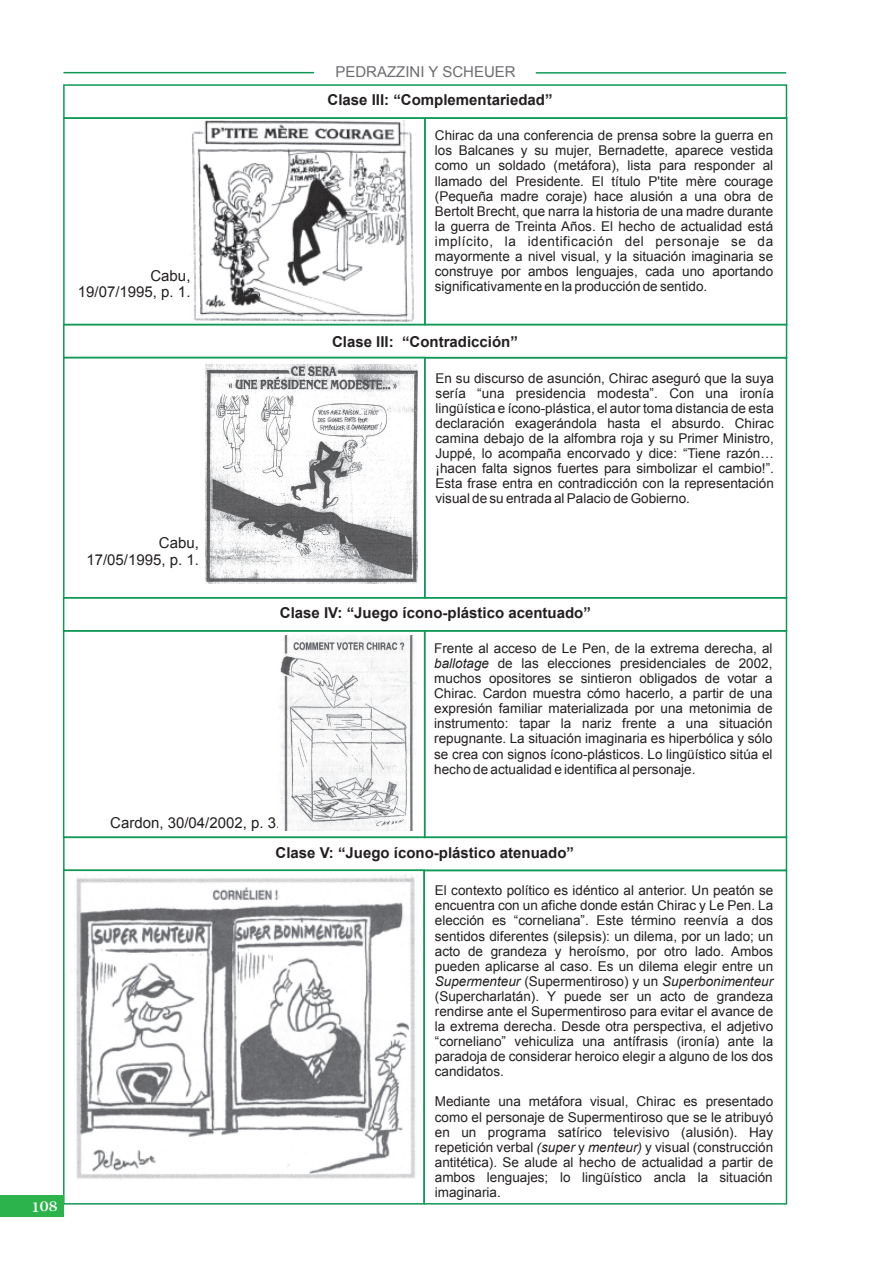
<style>
.page{position:relative;width:893px;height:1263px;background:#fff}
.page>*{position:absolute;margin:0;border:0;box-sizing:border-box;transform-origin:0 0}
.t1{font:700 15px "Arial";color:#231f20}
.t2{font:15px/16.8px "Arial";color:#231f20;text-align:right}
.t3{font:15px "Arial";color:#6c6d70}
.t4{font:13.5px/15.1px "Arial";color:#231f20;text-align:justify}
.s1{font-style:italic}
</style>
<div class="page">
<div style="left:63px;top:357px;width:363px;height:241px;border:2px solid #109957"></div>
<img style="left:205px;top:365px;width:213px;height:219px">
<div style="left:424px;top:630px;width:363px;height:208px;border:2px solid #109957"></div>
<div style="left:63px;top:597px;width:724px;height:35px;border:2px solid #109957"></div>
<div style="left:423px;top:870px;width:364px;height:334px;border:2px solid #109957"></div>
<div style="left:63px;top:836px;width:724px;height:35px;border:2px solid #109957"></div>
<div style="left:63px;top:869px;width:362px;height:335px;border:2px solid #109957"></div>
<img style="left:279px;top:636px;width:137px;height:194px">
<img style="left:76px;top:874px;width:342px;height:306px">
<div style="left:63px;top:117px;width:363px;height:208px;border:2px solid #109957"></div>
<div style="left:424px;top:117px;width:363px;height:208px;border:2px solid #109957"></div>
<div style="left:63px;top:84px;width:724px;height:35px;border:2px solid #109957"></div>
<img style="left:192px;top:121px;width:222px;height:201px">
<hr style="left:63px;top:72px;width:251px;height:1px;background:#109957">
<hr style="left:536px;top:72px;width:250px;height:2px;background:#109957">
<div style="left:0;top:1195px;width:64px;height:22px;background:#2cb34b"></div>
<p class="t3" style="left:335px;top:66px;width:182px">PEDRAZZINI Y SCHEUER</p>
<p class="t2" style="left:78px;top:268px;width:114px">Cabu,<br>19/07/1995, p. 1.</p>
<p class="t2" style="left:86px;top:536px;width:114px">Cabu,<br>17/05/1995, p. 1.</p>
<p class="t1" style="left:327px;top:95px;width:227px">Clase III: “Complementariedad”</p>
<p class="t4" style="left:435px;top:129px;width:340px">Chirac da una conferencia de prensa sobre la guerra en los Balcanes y su mujer, Bernadette, aparece vestida como un soldado (metáfora), lista para responder al llamado del Presidente. El título P'tite mère courage (Pequeña madre coraje) hace alusión a una obra de Bertolt Brecht, que narra la historia de una madre durante la guerra de Treinta Años. El hecho de actualidad está implícito, la identificación del personaje se da mayormente a nivel visual, y la situación imaginaria se construye por ambos lenguajes, cada uno aportando significativamente en la producción de sentido.</p>
<p class="t1" style="left:332px;top:336px;width:187px">Clase III: “Contradicción”</p>
<p class="t4" style="left:435px;top:371px;width:340px">En su discurso de asunción, Chirac aseguró que la suya sería “una presidencia modesta”. Con una ironía lingüística e ícono-plástica, el autor toma distancia de esta declaración exagerándola hasta el absurdo. Chirac camina debajo de la alfombra roja y su Primer Ministro, Juppé, lo acompaña encorvado y dice: “Tiene razón… ¡hacen falta signos fuertes para simbolizar el cambio!”.<br>Esta frase entra en contradicción con la representación visual de su entrada al Palacio de Gobierno.</p>
<p class="t1" style="left:280px;top:607px;width:312px">Clase IV: “Juego ícono-plástico acentuado”</p>
<p class="t4" style="left:434px;top:642px;width:340px">Frente al acceso de Le Pen, de la extrema derecha, al <span class="s1">ballotage</span> de las elecciones presidenciales de 2002, muchos opositores se sintieron obligados de votar a Chirac. Cardon muestra cómo hacerlo, a partir de una expresión familiar materializada por una metonimia de instrumento: tapar la nariz frente a una situación repugnante. La situación imaginaria es hiperbólica y sólo se crea con signos ícono-plásticos. Lo lingüístico sitúa el hecho de actualidad e identifica al personaje.</p>
<p class="t2" style="left:110px;top:815px;width:172px">Cardon, 30/04/2002, p. 3.</p>
<p class="t1" style="left:276px;top:847px;width:300px">Clase V: “Juego ícono-plástico atenuado”</p>
<p class="t4" style="left:435px;top:884px;width:340px">El contexto político es idéntico al anterior. Un peatón se encuentra con un afiche donde están Chirac y Le Pen. La elección es “corneliana”. Este término reenvía a dos sentidos diferentes (silepsis): un dilema, por un lado; un acto de grandeza y heroísmo, por otro lado. Ambos pueden aplicarse al caso. Es un dilema elegir entre un <span class="s1">Supermenteur</span> (Supermentiroso) y un <span class="s1">Superbonimenteur </span>(Supercharlatán). Y puede ser un acto de grandeza rendirse ante el Supermentiroso para evitar el avance de la extrema derecha. Desde otra perspectiva, el adjetivo “corneliano” vehiculiza una antífrasis (ironía) ante la paradoja de considerar heroico elegir a alguno de los dos candidatos.</p>
<p class="t4" style="left:435px;top:1095px;width:340px">Mediante una metáfora visual, Chirac es presentado como el personaje de Supermentiroso que se le atribuyó en un programa satírico televisivo (alusión). Hay repetición verbal <span class="s1">(super</span> y <span class="s1">menteur)</span> y visual (construcción antitética). Se alude al hecho de actualidad a partir de ambos lenguajes; lo lingüístico ancla la situación imaginaria.</p>
</div>
